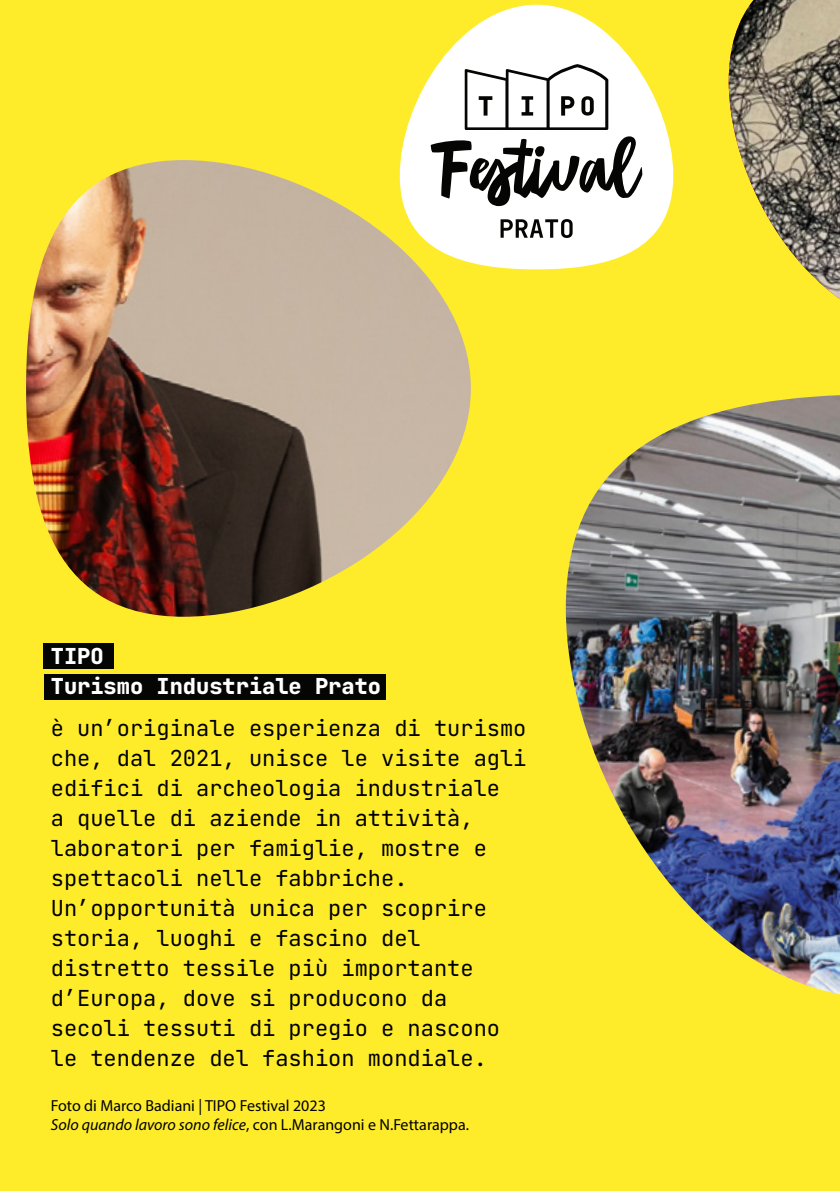
<style>
.page{position:relative;width:840px;height:1191px;background:#fff}
.page>*{position:absolute;margin:0;border:0;box-sizing:border-box;transform-origin:0 0}
.t1{font:22px/30px "Jet Brains Mono";color:#000}
.t2{font:22px/30px "Jet Brains Mono";color:#fff}
.t3{font:16px/19.2px "Myriad Pro";color:#000}
.s1{font-style:italic}
</style>
<div class="page">
<div style="left:0;top:0;width:839px;height:1191px;background:#feec2a"></div>
<img style="left:565px;top:395px;width:274px;height:599px">
<img style="left:728px;top:0;width:111px;height:299px">
<img style="left:26px;top:160px;width:444px;height:457px">
<div style="left:44px;top:643px;width:70px;height:26px;background:#050503"></div>
<div style="left:44px;top:674px;width:341px;height:26px;background:#050503"></div>
<svg style="left:399px;top:5px;width:274px;height:264px;fill:#fff"></svg>
<svg style="left:464px;top:64px;width:144px;height:66px;background:#cdcdcc"></svg>
<svg style="left:430px;top:136px;width:212px;height:70px;background:#a4a4a4"></svg>
<svg style="left:500px;top:219px;width:72px;height:19px"></svg>
<p class="t2" style="left:51px;top:641px;width:332px">TIPO<br>Turismo Industriale Prato</p>
<p class="t1" style="left:51px;top:713px;width:477px">è un’originale esperienza di turismo che, dal 2021, unisce le visite agli edifici di archeologia industriale<br>a quelle di aziende in attività, laboratori per famiglie, mostre e spettacoli nelle fabbriche.<br>Un’opportunità unica per scoprire storia, luoghi e fascino del distretto tessile più importante d’Europa, dove si producono da secoli tessuti di pregio e nascono le tendenze del fashion mondiale.</p>
<p class="t3" style="left:51px;top:1095px;width:419px">Foto di Marco Badiani | TIPO Festival 2023<br><span class="s1">Solo quando lavoro sono felice</span>, con L.Marangoni e N.Fettarappa.</p>
</div>
